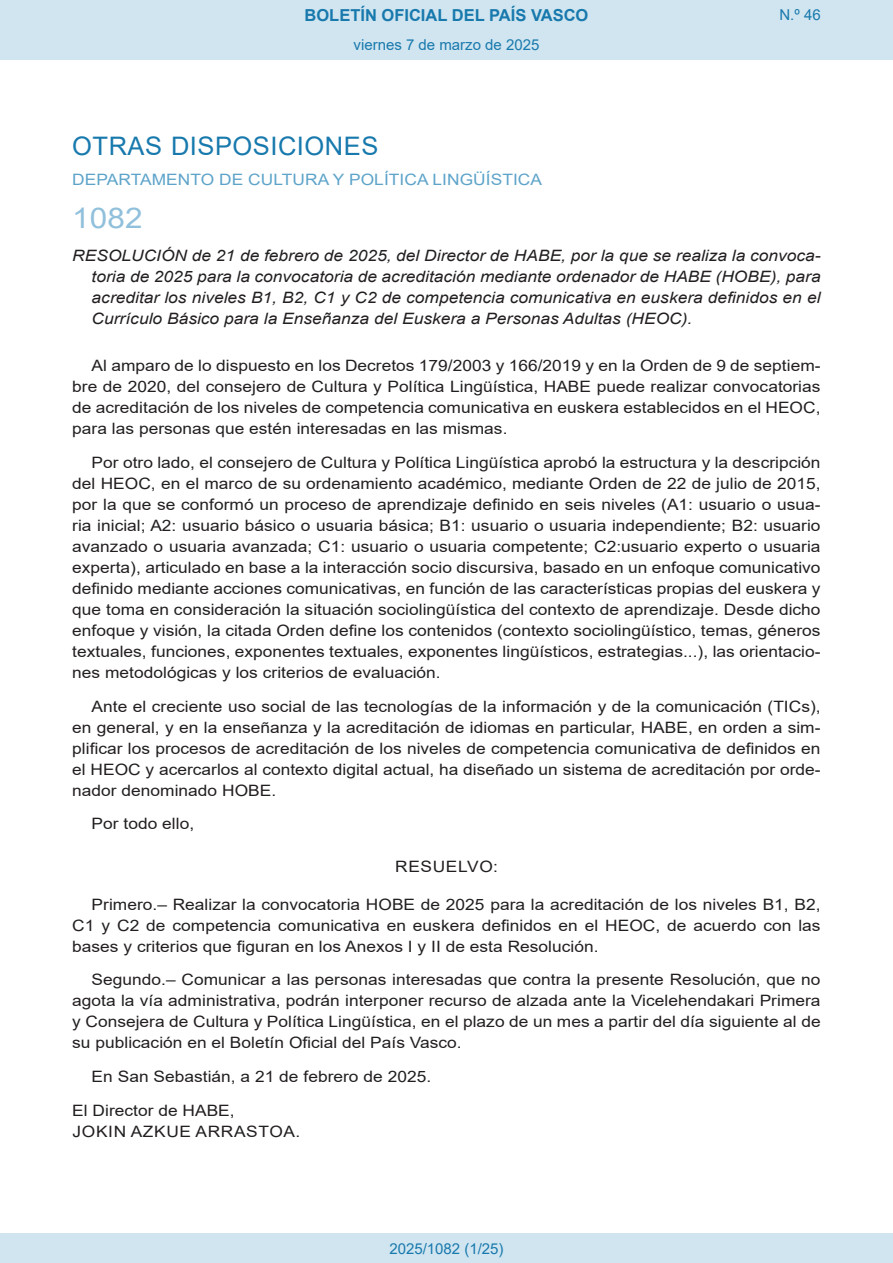
<style>
.page{position:relative;width:893px;height:1263px;background:#fff}
.page>*{position:absolute;margin:0;border:0;box-sizing:border-box;transform-origin:0 0}
.BOPVOrden{font:28.5px "Arial";color:#90c0db;scale:1.11 1}
.BOPVSeccion{font:25.5px "Arial";letter-spacing:.02em;color:#1879ad}
.t1{font:700 16.5px "Arial";color:#1879ad}
.BOPVDetalle{font:15.6px/21px "Arial";color:#231f20;text-align:justify;scale:1.11 1}
.BOPVTitulo{font:italic 15.6px/21px "Arial";color:#231f20;text-align:justify;scale:1.11 1}
.BOPVOrganismo{font:15.6px "Arial";letter-spacing:.005em;color:#5ea4ca;scale:1.11 1}
.BOPVFirmaLugFec{font:15.6px "Arial";color:#231f20;scale:1.11 1}
.BOPVFirmaNombre{font:15.6px "Arial";letter-spacing:.035em;color:#231f20;scale:1.11 1}
.BOPVFirmaPuesto{font:15.6px "Arial";color:#231f20;scale:1.11 1}
.BOPVClave{font:15.6px "Arial";letter-spacing:.035em;color:#231f20;scale:1.11 1}
.Paginacion_Centro{font:15px "Arial";color:#1879ad}
</style>
<div class="page">
<div style="left:0;top:0;width:893px;height:60px;background:#d0e5f0"></div>
<div style="left:0;top:1233px;width:893px;height:30px;background:#d0e5f0"></div>
<p class="t1" style="left:305px;top:3px;width:285px">BOLETÍN OFICIAL DEL PAÍS VASCO</p>
<p class="Paginacion_Centro" style="left:353px;top:35px;width:187px">viernes 7 de marzo de 2025</p>
<p class="Paginacion_Centro" style="left:779px;top:5px;width:43px">N.º 46</p>
<p class="BOPVSeccion" style="left:72px;top:128px;width:308px">OTRAS DISPOSICIONES</p>
<p class="BOPVOrganismo" style="left:72px;top:169px;width:425px">DEPARTAMENTO DE CULTURA Y POLÍTICA LINGÜÍSTICA</p>
<p class="BOPVOrden" style="left:72px;top:198px;width:65px">1082</p>
<p class="BOPVTitulo" style="left:92px;top:246px;width:658px;text-indent:-19px">RESOLUCIÓN de 21 de febrero de 2025, del Director de HABE, por la que se realiza la convoca&shy;toria de 2025 para la convocatoria de acreditación mediante ordenador de HABE (HOBE), para acreditar los niveles B1, B2, C1 y C2 de competencia comunicativa en euskera definidos en el Currículo Básico para la Enseñanza del Euskera a Personas Adultas (HEOC).</p>
<p class="BOPVDetalle" style="left:72px;top:355px;width:676px;text-indent:19px">Al amparo de lo dispuesto en los Decretos 179/2003 y 166/2019 y en la Orden de 9 de septiem&shy;bre de 2020, del consejero de Cultura y Política Lingüística, HABE puede realizar convocatorias de acreditación de los niveles de competencia comunicativa en euskera establecidos en el HEOC, para las personas que estén interesadas en las mismas.</p>
<p class="BOPVDetalle" style="left:72px;top:452px;width:676px;text-indent:19px">Por otro lado, el consejero de Cultura y Política Lingüística aprobó la estructura y la descripción del HEOC, en el marco de su ordenamiento académico, mediante Orden de 22 de julio de 2015, por la que se conformó un proceso de aprendizaje definido en seis niveles (A1: usuario o usua&shy;ria inicial; A2: usuario básico o usuaria básica; B1: usuario o usuaria independiente; B2: usuario avanzado o usuaria avanzada; C1: usuario o usuaria competente; C2:usuario experto o usuaria experta), articulado en base a la interacción socio discursiva, basado en un enfoque comunicativo definido mediante acciones comunicativas, en función de las características propias del euskera y que toma en consideración la situación sociolingüística del contexto de aprendizaje. Desde dicho enfoque y visión, la citada Orden define los contenidos (contexto sociolingüístico, temas, géneros textuales, funciones, exponentes textuales, exponentes lingüísticos, estrategias...), las orientacio&shy;nes metodológicas y los criterios de evaluación.</p>
<p class="BOPVDetalle" style="left:72px;top:695px;width:676px;text-indent:19px">Ante el creciente uso social de las tecnologías de la información y de la comunicación (TICs), en general, y en la enseñanza y la acreditación de idiomas en particular, HABE, en orden a sim&shy;plificar los procesos de acreditación de los niveles de competencia comunicativa de definidos en el HEOC y acercarlos al contexto digital actual, ha diseñado un sistema de acreditación por orde&shy;nador denominado HOBE.</p>
<p class="BOPVDetalle" style="left:92px;top:813px;width:94px">Por todo ello,</p>
<p class="BOPVClave" style="left:395px;top:855px;width:94px">RESUELVO:</p>
<p class="BOPVDetalle" style="left:72px;top:893px;width:676px;text-indent:19px">Primero.– Realizar la convocatoria HOBE de 2025 para la acreditación de los niveles B1, B2, C1 y C2 de competencia comunicativa en euskera definidos en el HEOC, de acuerdo con las bases y criterios que figuran en los Anexos I y II de esta Resolución.</p>
<p class="BOPVDetalle" style="left:72px;top:969px;width:676px;text-indent:19px">Segundo.– Comunicar a las personas interesadas que contra la presente Resolución, que no agota la vía administrativa, podrán interponer recurso de alzada ante la Vicelehendakari Primera y Consejera de Cultura y Política Lingüística, en el plazo de un mes a partir del día siguiente al de su publicación en el Boletín Oficial del País Vasco.</p>
<p class="BOPVFirmaLugFec" style="left:92px;top:1066px;width:307px">En San Sebastián, a 21 de febrero de 2025.</p>
<p class="BOPVFirmaPuesto" style="left:72px;top:1100px;width:148px">El Director de HABE,</p>
<p class="BOPVFirmaNombre" style="left:73px;top:1121px;width:207px">JOKIN AZKUE ARRASTOA.</p>
<p class="Paginacion_Centro" style="left:389px;top:1238px;width:116px">2025/1082 (1/25)</p>
</div>
